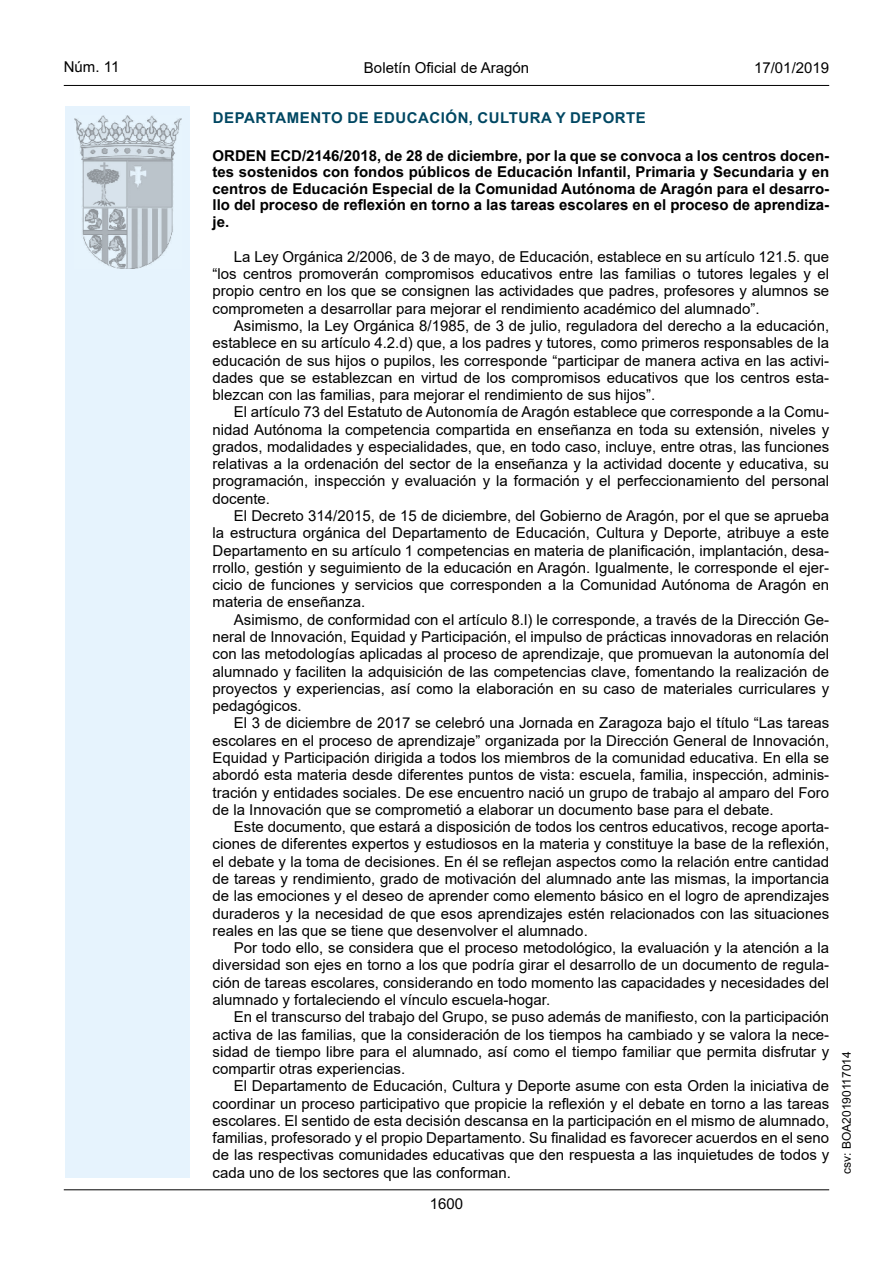
<style>
.page{position:relative;width:893px;height:1263px;background:#fff}
.page>*{position:absolute;margin:0;border:0;box-sizing:border-box;transform-origin:0 0}
.inicio_de_parrafo{font:15px/17.2px "Arial";color:#000;text-align:justify}
.Titulo_text{font:15px/16.5px "Arial Bold MT2";color:#000;text-align:justify}
.emisor_text{font:15px "Arial Bold MT2";letter-spacing:.035em;color:#004762}
.estilo_head-c{font:15px "Arial";color:#000}
.estilo_head-d{font:15px "Arial MT2";color:#000}
.estilo_head-i{font:15px "Arial MT2";color:#000}
.numero_pagina{font:15px "Arial MT2";color:#000}
.estilo_head-i-2{font:12px "Arial MT2";color:#000}
.s1{font-family:"Arial";font-weight:700}
</style>
<div class="page">
<div style="left:65px;top:106px;width:125px;height:1072px;background:#e6f3fd"></div>
<img style="left:75px;top:115px;width:106px;height:153px">
<hr style="left:64px;top:85px;width:765px;height:1px;background:#000">
<hr style="left:64px;top:1189px;width:765px;height:1px;background:#000">
<p class="estilo_head-i" style="left:64px;top:57px;width:57px">Núm. 11</p>
<p class="estilo_head-c" style="left:364px;top:57px;width:167px">Boletín Oficial de Aragón</p>
<p class="estilo_head-d" style="left:754px;top:57px;width:77px">17/01/2019</p>
<p class="emisor_text" style="left:213px;top:107px;width:435px">DEPARTAMENTO DE EDUCACIÓN, CULTURA Y DEPORTE</p>
<p class="Titulo_text" style="left:213px;top:147px;width:618px">ORDEN ECD/2146/2018, de 28 de diciembre, por la que se convoca a los centros docen&shy;tes sostenidos con fondos públicos de Educación Infantil, Primaria y Secundaria y en centros de Educación Especial de la Comunidad Autónoma de Aragón para el desarro&shy;<span class="s1">llo del proceso de reflexión en torno a las tareas escolares en el proceso de aprendiza&shy;</span>je.</p>
<p class="inicio_de_parrafo" style="left:213px;top:248px;width:618px;text-indent:21px">La Ley Orgánica 2/2006, de 3 de mayo, de Educación, establece en su artículo 121.5. que “los centros promoverán compromisos educativos entre las familias o tutores legales y el propio centro en los que se consignen las actividades que padres, profesores y alumnos se comprometen a desarrollar para mejorar el rendimiento académico del alumnado”.</p>
<p class="inicio_de_parrafo" style="left:213px;top:317px;width:618px;text-indent:21px">Asimismo, la Ley Orgánica 8/1985, de 3 de julio, reguladora del derecho a la educación, establece en su artículo 4.2.d) que, a los padres y tutores, como primeros responsables de la educación de sus hijos o pupilos, les corresponde “participar de manera activa en las activi&shy;dades que se establezcan en virtud de los compromisos educativos que los centros esta&shy;blezcan con las familias, para mejorar el rendimiento de sus hijos”.</p>
<p class="inicio_de_parrafo" style="left:213px;top:403px;width:618px;text-indent:21px">El artículo 73 del Estatuto de Autonomía de Aragón establece que corresponde a la Comu&shy;nidad Autónoma la competencia compartida en enseñanza en toda su extensión, niveles y grados, modalidades y especialidades, que, en todo caso, incluye, entre otras, las funciones relativas a la ordenación del sector de la enseñanza y la actividad docente y educativa, su programación, inspección y evaluación y la formación y el perfeccionamiento del personal docente.</p>
<p class="inicio_de_parrafo" style="left:213px;top:507px;width:618px;text-indent:21px">El Decreto 314/2015, de 15 de diciembre, del Gobierno de Aragón, por el que se aprueba la estructura orgánica del Departamento de Educación, Cultura y Deporte, atribuye a este Departamento en su artículo 1 competencias en materia de planificación, implantación, desa&shy;rrollo, gestión y seguimiento de la educación en Aragón. Igualmente, le corresponde el ejer&shy;cicio de funciones y servicios que corresponden a la Comunidad Autónoma de Aragón en materia de enseñanza.</p>
<p class="inicio_de_parrafo" style="left:213px;top:611px;width:618px;text-indent:21px">Asimismo, de conformidad con el artículo 8.l) le corresponde, a través de la Dirección Ge&shy;neral de Innovación, Equidad y Participación, el impulso de prácticas innovadoras en relación con las metodologías aplicadas al proceso de aprendizaje, que promuevan la autonomía del alumnado y faciliten la adquisición de las competencias clave, fomentando la realización de proyectos y experiencias, así como la elaboración en su caso de materiales curriculares y pedagógicos.</p>
<p class="inicio_de_parrafo" style="left:213px;top:714px;width:618px;text-indent:21px">El 3 de diciembre de 2017 se celebró una Jornada en Zaragoza bajo el título “Las tareas escolares en el proceso de aprendizaje” organizada por la Dirección General de Innovación, Equidad y Participación dirigida a todos los miembros de la comunidad educativa. En ella se abordó esta materia desde diferentes puntos de vista: escuela, familia, inspección, adminis&shy;tración y entidades sociales. De ese encuentro nació un grupo de trabajo al amparo del Foro de la Innovación que se comprometió a elaborar un documento base para el debate.</p>
<p class="inicio_de_parrafo" style="left:213px;top:818px;width:618px;text-indent:21px">Este documento, que estará a disposición de todos los centros educativos, recoge aporta&shy;ciones de diferentes expertos y estudiosos en la materia y constituye la base de la reflexión, el debate y la toma de decisiones. En él se reflejan aspectos como la relación entre cantidad de tareas y rendimiento, grado de motivación del alumnado ante las mismas, la importancia de las emociones y el deseo de aprender como elemento básico en el logro de aprendizajes duraderos y la necesidad de que esos aprendizajes estén relacionados con las situaciones reales en las que se tiene que desenvolver el alumnado.</p>
<p class="inicio_de_parrafo" style="left:213px;top:939px;width:618px;text-indent:21px">Por todo ello, se considera que el proceso metodológico, la evaluación y la atención a la diversidad son ejes en torno a los que podría girar el desarrollo de un documento de regula&shy;ción de tareas escolares, considerando en todo momento las capacidades y necesidades del alumnado y fortaleciendo el vínculo escuela-hogar.</p>
<p class="inicio_de_parrafo" style="left:213px;top:1008px;width:618px;text-indent:21px">En el transcurso del trabajo del Grupo, se puso además de manifiesto, con la participación activa de las familias, que la consideración de los tiempos ha cambiado y se valora la nece&shy;sidad de tiempo libre para el alumnado, así como el tiempo familiar que permita disfrutar y compartir otras experiencias.</p>
<p class="inicio_de_parrafo" style="left:213px;top:1077px;width:618px;text-indent:21px">El Departamento de Educación, Cultura y Deporte asume con esta Orden la iniciativa de coordinar un proceso participativo que propicie la reflexión y el debate en torno a las tareas escolares. El sentido de esta decisión descansa en la participación en el mismo de alumnado, familias, profesorado y el propio Departamento. Su finalidad es favorecer acuerdos en el seno de las respectivas comunidades educativas que den respuesta a las inquietudes de todos y cada uno de los sectores que las conforman.</p>
<p class="numero_pagina" style="left:430px;top:1193px;width:35px">1600</p>
<p class="estilo_head-i-2" style="left:838px;top:1174px;width:124px;rotate:-90deg">csv: BOA20190117014</p>
</div>
